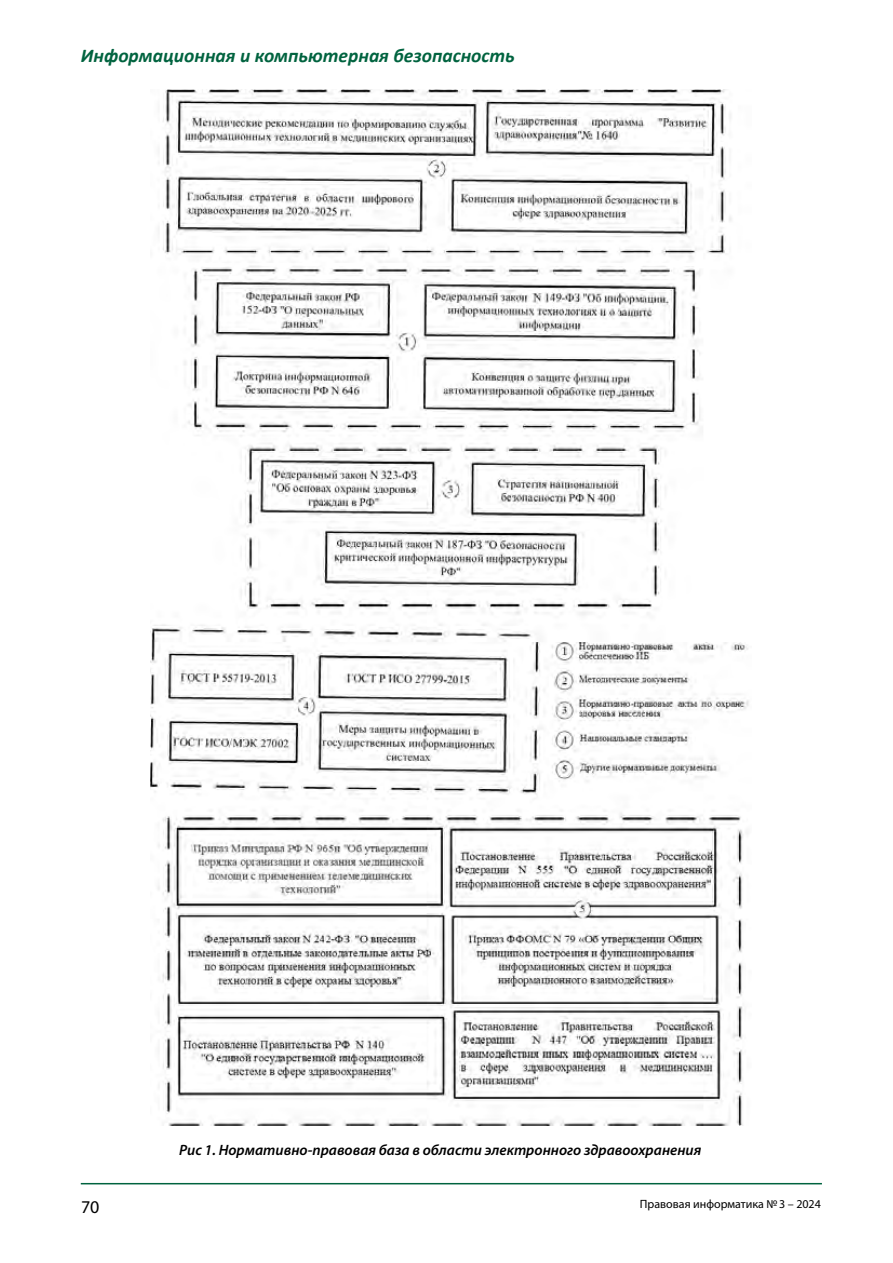
<style>
.page{position:relative;width:893px;height:1263px;background:#fff}
.page>*{position:absolute;margin:0;border:0;box-sizing:border-box;transform-origin:0 0}
.t1{font:italic 700 19.5px "Calibri";color:#00633f}
.t2{font:18px "Myriad Pro";color:#000}
.t3{font:italic 600 15px "Myriad Pro";color:#000}
.t4{font:12px "Myriad Pro";color:#000}
</style>
<div class="page">
<hr style="left:81px;top:1183px;width:741px;height:1px;background:#00633f">
<img style="left:150px;top:89px;width:599px;height:1036px">
<h1 class="t1" style="left:81px;top:42px;width:436px">Информационная и компьютерная безопасность</h1>
<p class="t2" style="left:81px;top:1195px;width:20px">70</p>
<p class="t3" style="left:179px;top:1141px;width:524px">Рис 1. Нормативно-правовая база в области электронного здравоохранения</p>
<p class="t4" style="left:640px;top:1197px;width:182px">Правовая информатика №3 – 2024</p>
</div>
